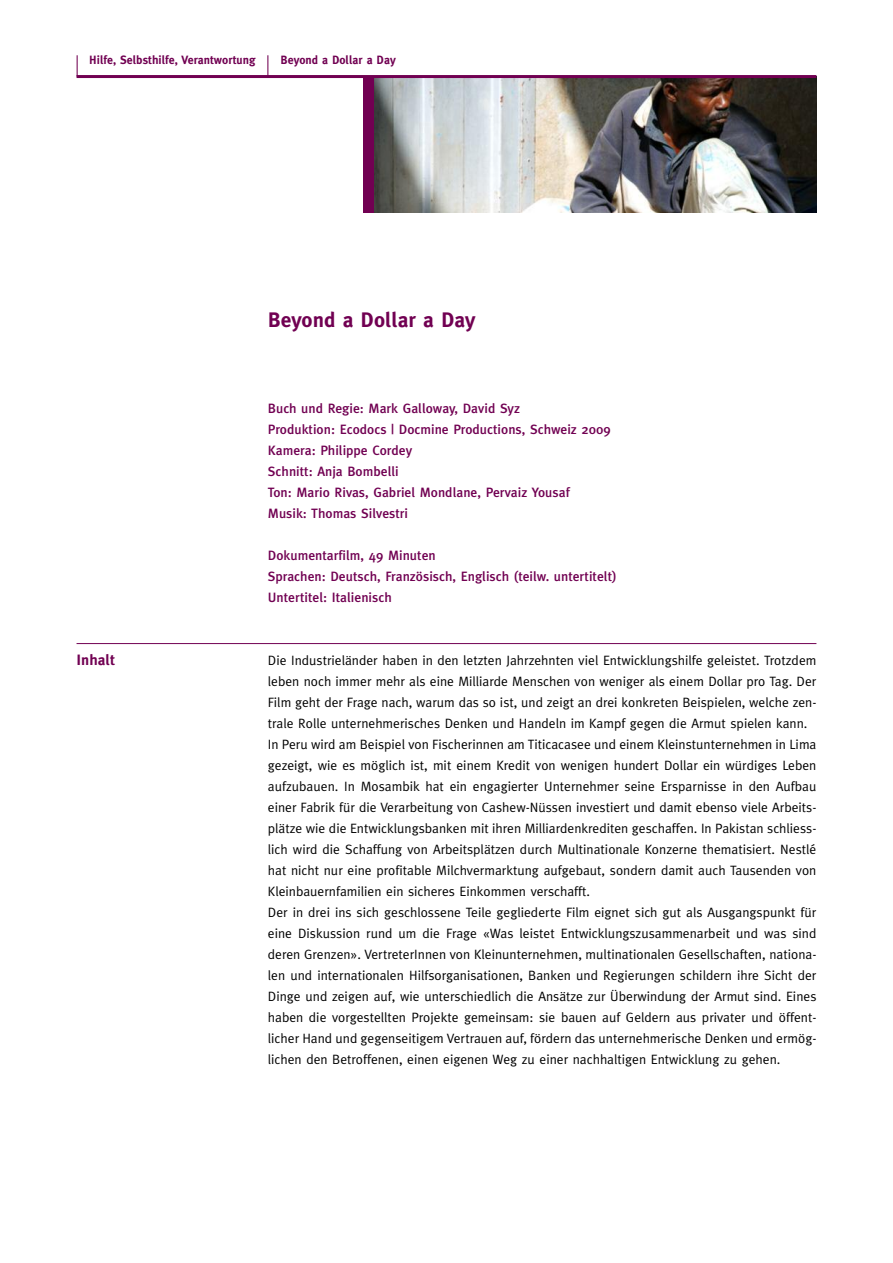
<style>
.page{position:relative;width:893px;height:1263px;background:#fff}
.page>*{position:absolute;margin:0;border:0;box-sizing:border-box;transform-origin:0 0}
.t1{font:700 21px "Meta Plus";color:#710052}
.t2{font:700 15px "Meta Plus";color:#710052}
.t3{font:13.5px/21px "Meta Plus Normal";color:#000}
.t4{font:500 13.5px/21px "Meta Plus";color:#710052}
.t5{font:700 12px "Meta Plus";color:#710052}
</style>
<div class="page">
<div style="left:364px;top:77px;width:10px;height:136px;background:#710052"></div>
<img style="left:374px;top:78px;width:442px;height:135px">
<hr style="left:77px;top:75px;width:739px;height:3px;background:#710052">
<svg style="left:77px;top:55px;width:1px;height:20px"></svg>
<svg style="left:267px;top:55px;width:1px;height:20px"></svg>
<hr style="left:77px;top:643px;width:739px;height:1px;background:#710052">
<p class="t5" style="left:89px;top:53px;width:168px">Hilfe, Selbsthilfe, Verantwortung</p>
<p class="t5" style="left:281px;top:53px;width:117px">Beyond a Dollar a Day</p>
<h1 class="t1" style="left:268px;top:307px;width:209px">Beyond a Dollar a Day</h1>
<p class="t4" style="left:268px;top:398px;width:344px">Buch und Regie: Mark Galloway, David Syz<br>Produktion: Ecodocs | Docmine Productions, Schweiz 2009<br>Kamera: Philippe Cordey<br>Schnitt: Anja Bombelli<br>Ton: Mario Rivas, Gabriel Mondlane, Pervaiz Yousaf Musik: Thomas Silvestri</p>
<p class="t4" style="left:268px;top:545px;width:350px">Dokumentarfilm, 49 Minuten<br>Sprachen: Deutsch, Französisch, Englisch (teilw. untertitelt)<br>Untertitel: Italienisch</p>
<p class="t2" style="left:77px;top:651px;width:40px">Inhalt</p>
<p class="t3" style="left:268px;top:650px;width:550px">Die Industrieländer haben in den letzten Jahrzehnten viel Entwicklungshilfe geleistet. Trotzdem leben noch immer mehr als eine Milliarde Menschen von weniger als einem Dollar pro Tag. Der Film geht der Frage nach, warum das so ist, und zeigt an drei konkreten Beispielen, welche zen&shy;trale Rolle unternehmerisches Denken und Handeln im Kampf gegen die Armut spielen kann.<br>In Peru wird am Beispiel von Fischerinnen am Titicacasee und einem Kleinstunternehmen in Lima gezeigt, wie es möglich ist, mit einem Kredit von wenigen hundert Dollar ein würdiges Leben aufzubauen. In Mosambik hat ein engagierter Unternehmer seine Ersparnisse in den Aufbau einer Fabrik für die Verarbeitung von Cashew-Nüssen investiert und damit ebenso viele Arbeits&shy;plätze wie die Entwicklungsbanken mit ihren Milliardenkrediten geschaffen. In Pakistan schliess&shy;lich wird die Schaffung von Arbeitsplätzen durch Multinationale Konzerne thematisiert. Nestlé hat nicht nur eine profitable Milchvermarktung aufgebaut, sondern damit auch Tausenden von Kleinbauernfamilien ein sicheres Einkommen verschafft.<br>Der in drei ins sich geschlossene Teile gegliederte Film eignet sich gut als Ausgangspunkt für eine Diskussion rund um die Frage «Was leistet Entwicklungszusammenarbeit und was sind deren Grenzen». VertreterInnen von Kleinunternehmen, multinationalen Gesellschaften, nationa&shy;len und internationalen Hilfsorganisationen, Banken und Regierungen schildern ihre Sicht der Dinge und zeigen auf, wie unterschiedlich die Ansätze zur Überwindung der Armut sind. Eines haben die vorgestellten Projekte gemeinsam: sie bauen auf Geldern aus privater und öffent&shy;licher Hand und gegenseitigem Vertrauen auf, fördern das unternehmerische Denken und ermög&shy;lichen den Betroffenen, einen eigenen Weg zu einer nachhaltigen Entwicklung zu gehen.</p>
</div>
